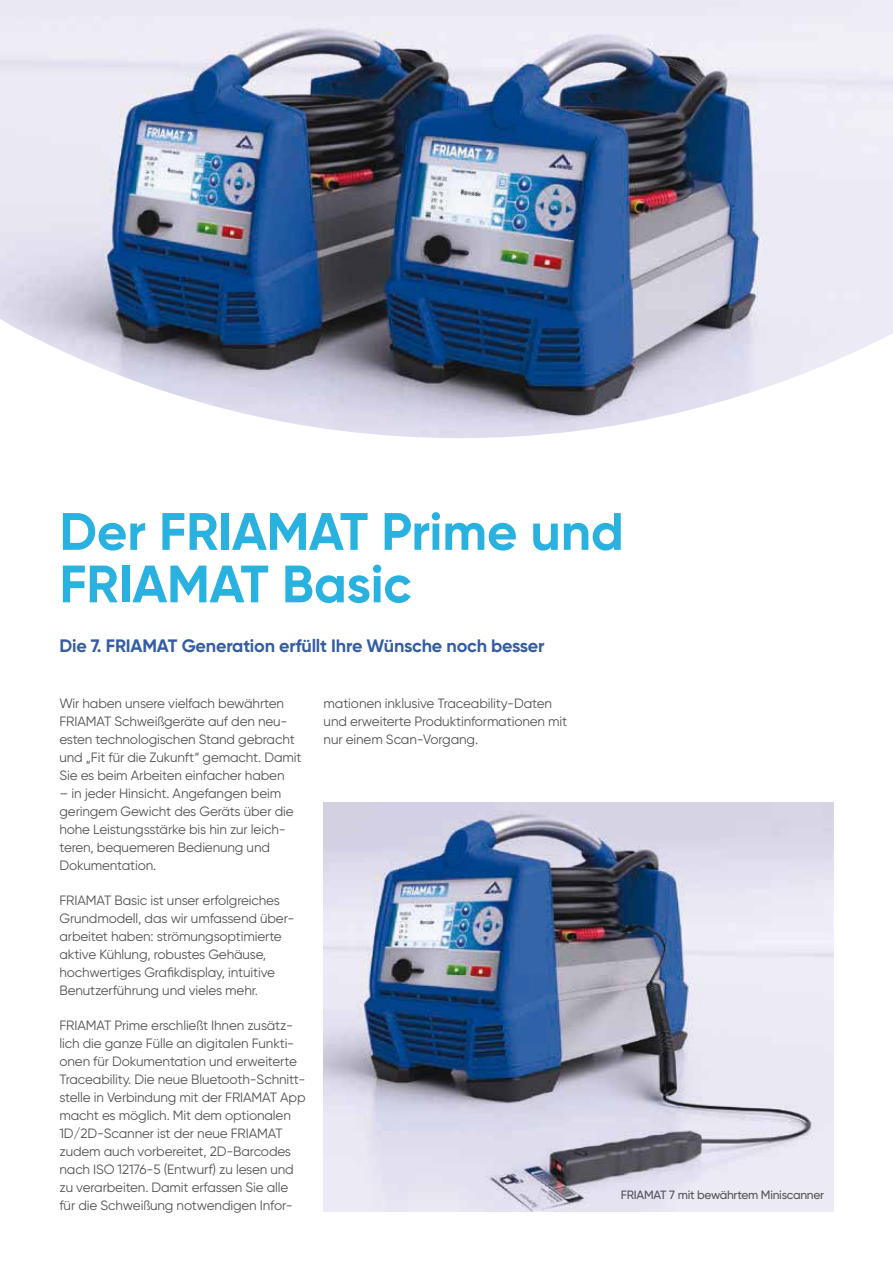
<style>
.page{position:relative;width:893px;height:1263px;background:#fff}
.page>*{position:absolute;margin:0;border:0;box-sizing:border-box;transform-origin:0 0}
.t1{font:700 52.5px/52.5px "Gilroy";letter-spacing:-.005em;color:#29b1e0}
.t2{font:700 18px "Gilroy";letter-spacing:-.01em;color:#345da3}
.t3{font:13.5px/18px "Gilroy";letter-spacing:-.01em;color:#545456}
.t4{font:500 12px "Gilroy";letter-spacing:-.02em;color:#545456}
</style>
<div class="page">
<img style="left:323px;top:803px;width:510px;height:409px">
<img style="left:0;top:0;width:893px;height:438px">
<svg style="left:324px;top:805px;width:7px;height:7px"></svg>
<h1 class="t1" style="left:59px;top:511px;width:566px">Der FRIAMAT Prime und<br>FRIAMAT Basic</h1>
<h2 class="t2" style="left:59px;top:640px;width:486px">Die 7. FRIAMAT Generation erfüllt Ihre Wünsche noch besser</h2>
<p class="t3" style="left:59px;top:696px;width:243px">Wir haben unsere vielfach bewährten FRIAMAT Schweißgeräte auf den neu&shy;esten technologischen Stand gebracht und „Fit für die Zukunft“ gemacht. Damit Sie es beim Arbeiten einfacher haben</p>
<p class="t3" style="left:59px;top:786px;width:236px">– in jeder Hinsicht. Angefangen beim geringem Gewicht des Geräts über die hohe Leistungsstärke bis hin zur leich&shy;teren, bequemeren Bedienung und<br>Dokumentation.</p>
<p class="t3" style="left:59px;top:893px;width:237px">FRIAMAT Basic ist unser erfolgreiches Grundmodell, das wir umfassend über&shy;arbeitet haben: strömungsoptimierte aktive Kühlung, robustes Gehäuse, hochwertiges Grafikdisplay, intuitive Benutzerführung und vieles mehr.</p>
<p class="t3" style="left:59px;top:1018px;width:248px">FRIAMAT Prime erschließt Ihnen zusätz&shy;lich die ganze Fülle an digitalen Funkti&shy;onen für Dokumentation und erweiterte Traceability. Die neue Bluetooth-Schnitt&shy;stelle in Verbindung mit der FRIAMAT App macht es möglich. Mit dem optionalen 1D/2D-Scanner ist der neue FRIAMAT zudem auch vorbereitet, 2D-Barcodes nach ISO 12176-5 (Entwurf) zu lesen und zu verarbeiten. Damit erfassen Sie alle für die Schweißung notwendigen Infor-</p>
<p class="t3" style="left:324px;top:696px;width:245px">mationen inklusive Traceability-Daten und erweiterte Produktinformationen mit nur einem Scan-Vorgang.</p>
<p class="t4" style="left:621px;top:1191px;width:205px">FRIAMAT 7 mit bewährtem Miniscanner</p>
</div>
